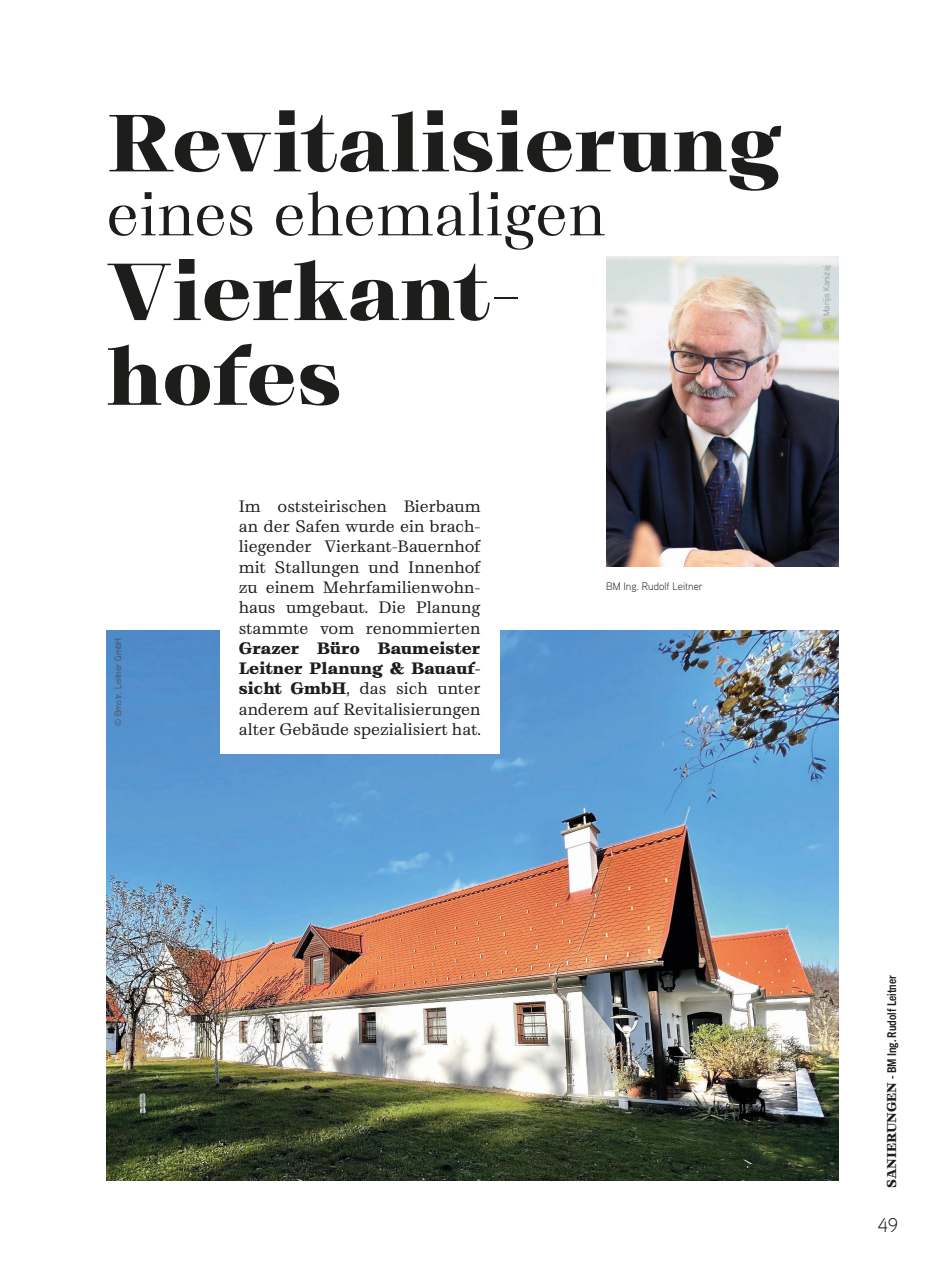
<style>
.page{position:relative;width:936px;height:1263px;background:#fff}
.page>*{position:absolute;margin:0;border:0;box-sizing:border-box;transform-origin:0 0}
.t1{font:77.25px/84.8px "Grafier Black Display";color:#1d1d1b}
.t2{font:57.6px "Grafier Regular Display";color:#1d1d1b}
.t3{font:300 19.95px "Aaux Pro";color:#1d1d1b}
.t4{font:15.75px/20.2px "Grafier";color:#1d1d1b;text-align:justify}
.t5{font:700 condensed 12.15px "Trade Gothic Next LT Pro";color:#1d1d1b}
.t6{font:300 10.8px "Aaux Pro";color:#1d1d1b}
.t7{font:9px "Aaux Next";color:#484747}
.t8{font:9px "Aaux Next";color:#939292}
.s1{font-weight:900}
.s2{font-family:"Grafier";font-weight:900;font-stretch:normal}
</style>
<div class="page">
<img style="left:106px;top:630px;width:732px;height:550px">
<div style="left:220px;top:499px;width:279px;height:255px;background:#fff"></div>
<img style="left:606px;top:257px;width:232px;height:309px">
<h1 class="t1" style="left:106px;top:100px;width:678px">Revitalisierung</h1>
<h2 class="t2" style="left:106px;top:177px;width:501px">eines ehemaligen</h2>
<h1 class="t1" style="left:106px;top:249px;width:417px">Vierkant&shy;hofes</h1>
<p class="t7" style="left:112px;top:726px;width:89px;rotate:-90deg">© Bmstr. Leitner GmbH</p>
<p class="t4" style="left:239px;top:496px;width:243px">Im oststeirischen Bierbaum an der Safen wurde ein brach&shy;liegender Vierkant-Bauernhof mit Stallungen und Innenhof zu einem Mehrfamilienwohn&shy;haus umgebaut. Die Planung stammte vom renommierten</p>
<p class="t4" style="left:239px;top:638px;width:243px"><span class="s1">Grazer Büro Baumeister Leitner Planung &amp; Bauauf&shy;sicht GmbH</span>, das sich unter anderem auf Revitalisierungen alter Gebäude spezialisiert hat.</p>
<p class="t6" style="left:606px;top:579px;width:98px">BM Ing. Rudolf Leitner</p>
<p class="t8" style="left:820px;top:328px;width:65px;rotate:-90deg">© Marija Kanizaj</p>
<p class="t5" style="left:883px;top:1188px;width:214px;rotate:-90deg"><span class="s2">SANIERUNGEN</span> - BM Ing. Rudolf Leitner</p>
<p class="t3" style="left:877px;top:1212px;width:22px">49</p>
</div>
